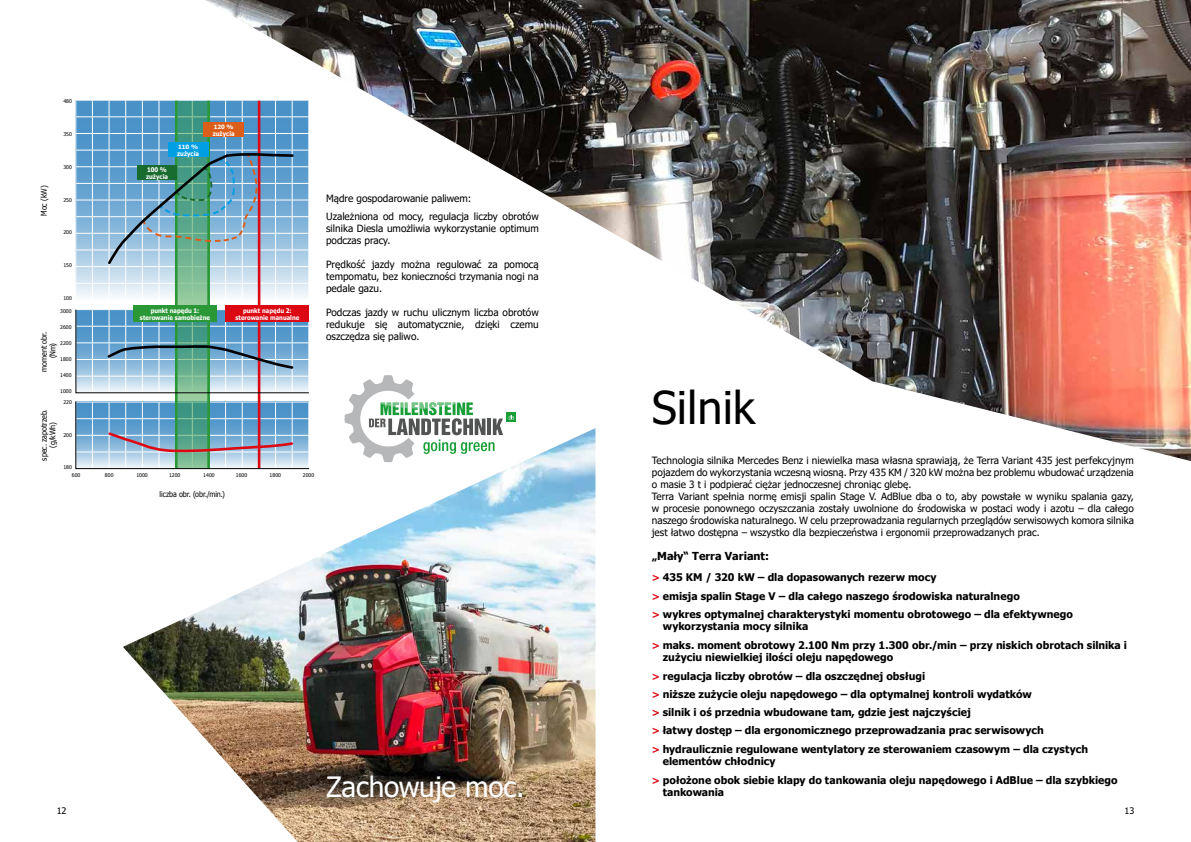
<style>
.page{position:relative;width:1191px;height:842px;background:#fff}
.page>*{position:absolute;margin:0;border:0;box-sizing:border-box;transform-origin:0 0}
.t1{font:45px "Tahoma";color:#000}
.t2{font:28px "Tahoma";letter-spacing:-.01em;color:#fff}
.t3{font:700 11px "Tahoma";color:#000}
.t4{font:700 10.5px/18.3px "Tahoma";color:#000}
.t5{font:10px/12px "Tahoma";color:#000}
.t6{font:9px "Tahoma";color:#000}
.t7{font:7.9px/8.6px "Tahoma";letter-spacing:-.005em;color:#000;text-align:center;scale:.91 1}
.t8{font:700 6.5px/7px "Tahoma";color:#fff;text-align:center;scale:.91 1}
.t9{font:700 5.9px "Tahoma";color:#fff}
.t10{font:5.2px/11.2px "Tahoma";color:#000;text-align:right}
.s1{font-size:10px;color:#dc0814}
</style>
<div class="page">
<img style="left:123px;top:461px;width:472px;height:381px">
<svg style="left:178px;top:301px;width:27px;height:100px"></svg>
<hr style="left:175px;top:101px;width:3px;height:367px;background:#2b9838">
<div style="left:133px;top:306px;width:83px;height:16px;background:#2b9838"></div>
<svg style="left:75px;top:100px;width:130px;height:201px;background:#7bb1c3"></svg>
<svg style="left:75px;top:309px;width:130px;height:84px;background:#76adb5"></svg>
<svg style="left:75px;top:401px;width:235px;height:68px;background:#83adbe"></svg>
<img style="left:205px;top:0;width:986px;height:461px">
<div style="left:506px;top:413px;width:10px;height:9px;background:#199e37"></div>
<svg style="left:344px;top:375px;width:171px;height:87px"></svg>
<p class="t10" style="left:63px;top:95px;width:10px">480</p>
<p class="t10" style="left:63px;top:128px;width:10px">350</p>
<p class="t10" style="left:63px;top:161px;width:10px">300</p>
<p class="t10" style="left:63px;top:194px;width:10px">250</p>
<p class="t10" style="left:63px;top:227px;width:10px">200</p>
<p class="t10" style="left:63px;top:260px;width:10px">150</p>
<p class="t10" style="left:63px;top:292px;width:10px">100</p>
<p class="t10" style="left:60px;top:305px;width:13px">3000</p>
<p class="t10" style="left:60px;top:321px;width:13px">2600</p>
<p class="t10" style="left:60px;top:337px;width:13px">2200</p>
<p class="t10" style="left:60px;top:353px;width:13px">1800</p>
<p class="t10" style="left:60px;top:369px;width:13px">1400</p>
<p class="t10" style="left:60px;top:385px;width:13px">1000<br>220</p>
<p class="t10" style="left:63px;top:429px;width:10px">200</p>
<p class="t10" style="left:72px;top:462px;width:10px;line-height:8.1px;text-align:left;text-indent:-8px">180<br>600</p>
<p class="t10" style="left:105px;top:469px;width:10px">800</p>
<p class="t10" style="left:136px;top:469px;width:13px">1000</p>
<p class="t10" style="left:169px;top:469px;width:13px">1200</p>
<p class="t10" style="left:203px;top:469px;width:13px">1400</p>
<p class="t10" style="left:236px;top:469px;width:13px">1600</p>
<p class="t10" style="left:270px;top:469px;width:13px">1800</p>
<p class="t10" style="left:303px;top:469px;width:13px">2000</p>
<p class="t9" style="left:214px;top:122px;width:21px">120 %</p>
<p class="t8" style="left:213px;top:129px;width:26px">zużycia</p>
<p class="t9" style="left:178px;top:142px;width:21px">110 %</p>
<p class="t8" style="left:177px;top:149px;width:26px">zużycia</p>
<p class="t8" style="left:146px;top:165px;width:26px;text-align:left">100 % zużycia</p>
<p class="t7" style="left:39px;top:216px;width:35px;rotate:-90deg">Moc (kW)</p>
<p class="t8" style="left:140px;top:306px;width:78px">punkt napędu 1: sterowanie samobieżne</p>
<p class="t8" style="left:235px;top:306px;width:72px">punkt napędu 2: sterowanie manualne</p>
<p class="t7" style="left:39px;top:372px;width:45px;rotate:-90deg">moment obr. (Nm)</p>
<p class="t7" style="left:39px;top:461px;width:58px;rotate:-90deg">spec. zapotrzeb. (g/kWh)</p>
<p class="t7" style="left:160px;top:489px;width:73px">liczba obr. (obr./min.)</p>
<p class="t5" style="left:326px;top:190px;width:214px;line-height:17.7px">Mądre gospodarowanie paliwem:<br>Uzależniona od mocy, regulacja liczby obrotów</p>
<p class="t5" style="left:326px;top:222px;width:214px">silnika Diesla umożliwia wykorzystanie optimum podczas pracy.</p>
<p class="t5" style="left:326px;top:258px;width:214px;text-align:justify">Prędkość jazdy można regulować za pomocą tempomatu, bez konieczności trzymania nogi na pedale gazu.</p>
<p class="t5" style="left:326px;top:306px;width:214px;text-align:justify">Podczas jazdy w ruchu ulicznym liczba obrotów redukuje się automatycznie, dzięki czemu oszczędza się paliwo.</p>
<p class="t6" style="left:57px;top:804px;width:11px">12</p>
<h2 class="t2" style="left:326px;top:768px;width:200px">Zachowuje moc.</h2>
<h1 class="t1" style="left:652px;top:377px;width:105px">Silnik</h1>
<p class="t5" style="left:652px;top:455px;width:483px">Technologia silnika Mercedes Benz i niewielka masa własna sprawiają, że Terra Variant 435 jest perfekcyjnym pojazdem do wykorzystania wczesną wiosną. Przy 435 KM / 320 kW można bez problemu wbudować urządzenia o masie 3 t i podpierać ciężar jednoczesnej chroniąc glebę.<br>Terra Variant spełnia normę emisji spalin Stage V. AdBlue dba o to, aby powstałe w wyniku spalania gazy, w procesie ponownego oczyszczania zostały uwolnione do środowiska w postaci wody i azotu – dla całego naszego środowiska naturalnego. W celu przeprowadzania regularnych przeglądów serwisowych komora silnika jest łatwo dostępna – wszystko dla bezpieczeństwa i ergonomii przeprowadzanych prac.</p>
<p class="t3" style="left:652px;top:548px;width:119px">„Mały“ Terra Variant:</p>
<p class="t4" style="left:652px;top:569px;width:423px"><span class="s1">&gt;</span> 435 KM / 320 kW – dla dopasowanych rezerw mocy<br><span class="s1">&gt;</span> emisja spalin Stage V – dla całego naszego środowiska naturalnego<br><span class="s1">&gt;</span> wykres optymalnej charakterystyki momentu obrotowego – dla efektywnego</p>
<p class="t4" style="left:652px;top:618px;width:477px;text-indent:11px">wykorzystania mocy silnika<br><span class="s1">&gt;</span> maks. moment obrotowy 2.100 Nm przy 1.300 obr./min – przy niskich obrotach silnika i</p>
<p class="t4" style="left:652px;top:649px;width:438px;text-indent:11px">zużyciu niewielkiej ilości oleju napędowego<br><span class="s1">&gt;</span> regulacja liczby obrotów – dla oszczędnej obsługi<br><span class="s1">&gt;</span> niższe zużycie oleju napędowego – dla optymalnej kontroli wydatków<br><span class="s1">&gt;</span> silnik i oś przednia wbudowane tam, gdzie jest najczyściej<br><span class="s1">&gt;</span> łatwy dostęp – dla ergonomicznego przeprowadzania prac serwisowych<br><span class="s1">&gt;</span> hydraulicznie regulowane wentylatory ze sterowaniem czasowym – dla czystych</p>
<p class="t4" style="left:652px;top:753px;width:467px;text-indent:11px">elementów chłodnicy<br><span class="s1">&gt;</span> położone obok siebie klapy do tankowania oleju napędowego i AdBlue – dla szybkiego</p>
<p class="t4" style="left:663px;top:783px;width:63px">tankowania</p>
<p class="t6" style="left:1124px;top:804px;width:11px">13</p>
</div>
